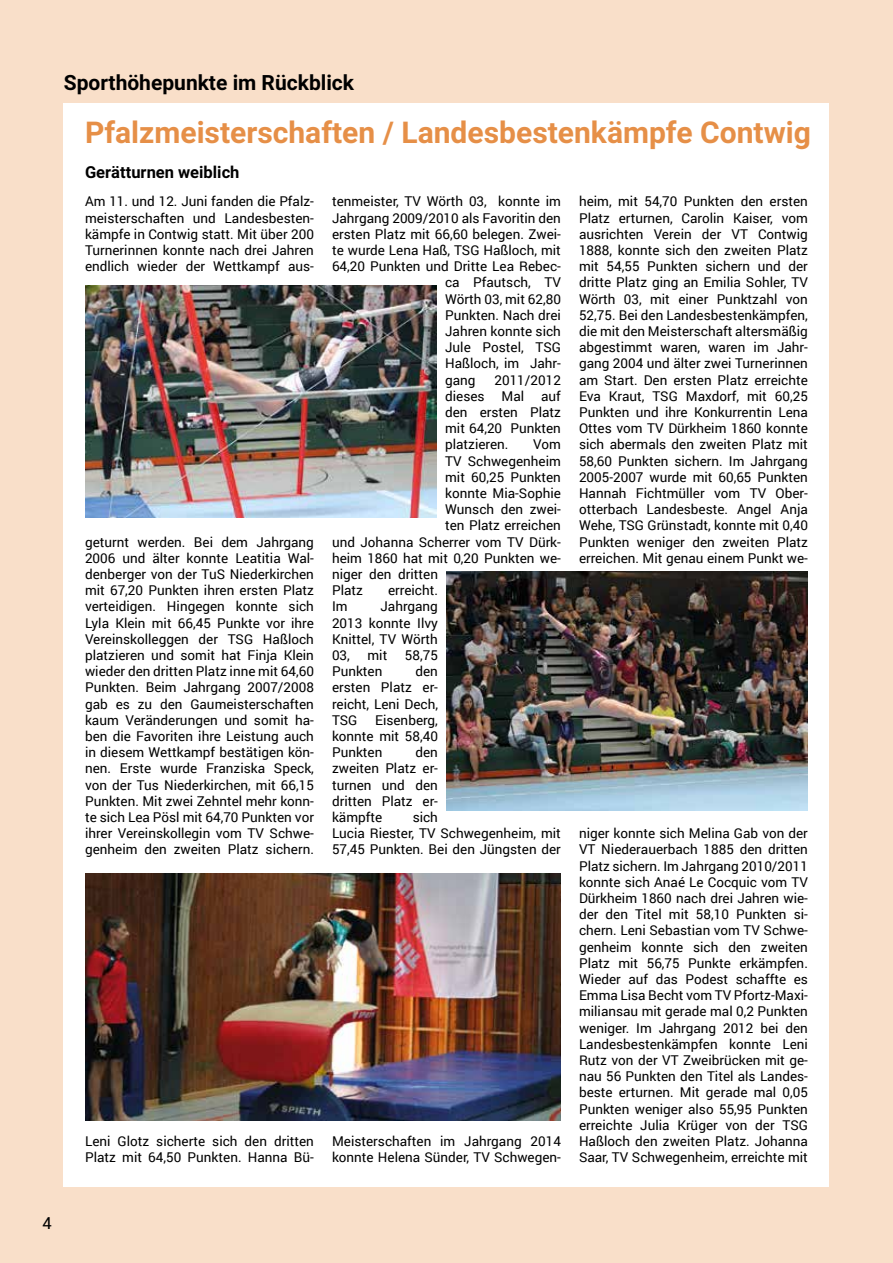
<style>
.page{position:relative;width:893px;height:1263px;background:#f9dfc9}
.page>*{position:absolute;margin:0;border:0;box-sizing:border-box;transform-origin:0 0}
.t1{font:700 30px "Roboto";color:#e68f47}
.t2{font:700 21px "Roboto";color:#000}
.t3{font:700 16.5px "Roboto";color:#000}
.t4{font:16.5px "Roboto";color:#000}
.t5{font:13.5px/16.2px "Roboto";color:#000;text-align:justify}
</style>
<div class="page">
<div style="left:64px;top:103px;width:765px;height:1083px;background:#fff"></div>
<img style="left:85px;top:285px;width:352px;height:232px">
<img style="left:85px;top:874px;width:476px;height:246px">
<img style="left:446px;top:572px;width:362px;height:238px">
<h2 class="t2" style="left:64px;top:68px;width:292px">Sporthöhepunkte im Rückblick</h2>
<h1 class="t1" style="left:85px;top:111px;width:727px">Pfalzmeisterschaften / Landesbestenkämpfe Contwig</h1>
<p class="t3" style="left:85px;top:161px;width:156px">Gerätturnen weiblich</p>
<p class="t5" style="left:85px;top:193px;width:230px">Am 11. und 12. Juni fanden die Pfalz&shy;meisterschaften und Landesbesten&shy;kämpfe in Contwig statt. Mit über 200<br>Turnerinnen konnte nach drei Jahren endlich wieder der Wettkampf aus-</p>
<p class="t5" style="left:85px;top:533px;width:230px">geturnt werden. Bei dem Jahrgang 2006 und älter konnte Leatitia Wal&shy;denberger von der TuS Niederkirchen mit 67,20 Punkten ihren ersten Platz verteidigen. Hingegen konnte sich Lyla Klein mit 66,45 Punkte vor ihre Vereinskolleggen der TSG Haßloch platzieren und somit hat Finja Klein wieder den dritten Platz inne mit 64,60<br>Punkten. Beim Jahrgang 2007/2008 gab es zu den Gaumeisterschaften kaum Veränderungen und somit ha&shy;ben die Favoriten ihre Leistung auch in diesem Wettkampf bestätigen kön&shy;nen. Erste wurde Franziska Speck, von der Tus Niederkirchen, mit 66,15<br>Punkten. Mit zwei Zehntel mehr konn&shy;te sich Lea Pösl mit 64,70 Punkten vor ihrer Vereinskollegin vom TV Schwe&shy;genheim den zweiten Platz sichern.</p>
<p class="t5" style="left:85px;top:1133px;width:230px">Leni Glotz sicherte sich den dritten<br>Platz mit 64,50 Punkten. Hanna Bü-</p>
<p class="t5" style="left:332px;top:193px;width:230px">tenmeister, TV Wörth 03, konnte im</p>
<p class="t5" style="left:332px;top:209px;width:230px">Jahrgang 2009/2010 als Favoritin den</p>
<p class="t5" style="left:332px;top:225px;width:230px">ersten Platz mit 66,60 belegen. Zwei-</p>
<p class="t5" style="left:332px;top:242px;width:230px">te wurde Lena Haß, TSG Haßloch, mit</p>
<p class="t5" style="left:332px;top:258px;width:230px">64,20 Punkten und Dritte Lea Rebec-</p>
<p class="t5" style="left:445px;top:274px;width:117px">ca Pfautsch, TV</p>
<p class="t5" style="left:445px;top:290px;width:117px">Wörth 03, mit 62,80</p>
<p class="t5" style="left:445px;top:306px;width:117px">Punkten. Nach drei</p>
<p class="t5" style="left:445px;top:323px;width:117px">Jahren konnte sich</p>
<p class="t5" style="left:445px;top:339px;width:117px">Jule Postel, TSG</p>
<p class="t5" style="left:445px;top:355px;width:117px">Haßloch, im Jahr-</p>
<p class="t5" style="left:445px;top:371px;width:32px">gang</p>
<p class="t5" style="left:494px;top:371px;width:68px">2011/2012</p>
<p class="t5" style="left:445px;top:387px;width:41px">dieses</p>
<p class="t5" style="left:502px;top:387px;width:24px">Mal</p>
<p class="t5" style="left:445px;top:387px;width:117px;text-indent:96px">auf den ersten Platz mit 64,20 Punkten platzieren.</p>
<p class="t5" style="left:533px;top:436px;width:29px">Vom</p>
<p class="t5" style="left:445px;top:452px;width:117px">TV Schwegenheim</p>
<p class="t5" style="left:445px;top:468px;width:117px">mit 60,25 Punkten</p>
<p class="t5" style="left:445px;top:485px;width:117px">konnte Mia-Sophie</p>
<p class="t5" style="left:445px;top:501px;width:117px">Wunsch den zwei-</p>
<p class="t5" style="left:445px;top:517px;width:117px">ten Platz erreichen</p>
<p class="t5" style="left:332px;top:533px;width:230px">und Johanna Scherrer vom TV Dürk-</p>
<p class="t5" style="left:332px;top:549px;width:230px">heim 1860 hat mit 0,20 Punkten we-</p>
<p class="t5" style="left:332px;top:566px;width:107px">niger den dritten</p>
<p class="t5" style="left:332px;top:582px;width:32px">Platz</p>
<p class="t5" style="left:388px;top:582px;width:51px">erreicht.</p>
<p class="t5" style="left:332px;top:598px;width:17px">Im</p>
<p class="t5" style="left:332px;top:598px;width:107px;text-indent:48px">Jahrgang 2013 konnte Ilvy Knittel, TV Wörth 03,</p>
<p class="t5" style="left:367px;top:647px;width:21px">mit</p>
<p class="t5" style="left:405px;top:647px;width:35px">58,75</p>
<p class="t5" style="left:332px;top:663px;width:52px">Punkten</p>
<p class="t5" style="left:332px;top:663px;width:107px;text-indent:83px">den ersten Platz er&shy;reicht, Leni Dech, TSG</p>
<p class="t5" style="left:332px;top:711px;width:107px;text-indent:43px">Eisenberg, konnte mit 58,40<br>Punkten</p>
<p class="t5" style="left:332px;top:744px;width:107px;text-indent:83px">den zweiten Platz er&shy;turnen und den dritten Platz er&shy;kämpfte</p>
<p class="t5" style="left:332px;top:809px;width:230px;text-align:left;text-indent:81px">sich<br>Lucia Riester, TV Schwegenheim, mit<br>57,45 Punkten. Bei den Jüngsten der</p>
<p class="t5" style="left:332px;top:1133px;width:230px">Meisterschaften im Jahrgang 2014 konnte Helena Sünder, TV Schwegen-</p>
<p class="t5" style="left:579px;top:193px;width:230px">heim, mit 54,70 Punkten den ersten Platz erturnen, Carolin Kaiser, vom ausrichten Verein der VT Contwig 1888, konnte sich den zweiten Platz mit 54,55 Punkten sichern und der dritte Platz ging an Emilia Sohler, TV Wörth 03, mit einer Punktzahl von 52,75. Bei den Landesbestenkämpfen, die mit den Meisterschaft altersmäßig abgestimmt waren, waren im Jahr&shy;gang 2004 und älter zwei Turnerinnen am Start. Den ersten Platz erreichte Eva Kraut, TSG Maxdorf, mit 60,25<br>Punkten und ihre Konkurrentin Lena Ottes vom TV Dürkheim 1860 konnte sich abermals den zweiten Platz mit 58,60 Punkten sichern. Im Jahrgang 2005-2007 wurde mit 60,65 Punkten Hannah Fichtmüller vom TV Ober&shy;otterbach Landesbeste. Angel Anja Wehe, TSG Grünstadt, konnte mit 0,40<br>Punkten weniger den zweiten Platz erreichen. Mit genau einem Punkt we-</p>
<p class="t5" style="left:579px;top:825px;width:230px">niger konnte sich Melina Gab von der VT Niederauerbach 1885 den dritten Platz sichern. Im Jahrgang 2010/2011 konnte sich Anaé Le Cocquic vom TV Dürkheim 1860 nach drei Jahren wie&shy;der den Titel mit 58,10 Punkten si&shy;chern. Leni Sebastian vom TV Schwe&shy;genheim konnte sich den zweiten Platz mit 56,75 Punkte erkämpfen.<br>Wieder auf das Podest schaffte es Emma Lisa Becht vom TV Pfortz-Maxi&shy;miliansau mit gerade mal 0,2 Punkten weniger. Im Jahrgang 2012 bei den Landesbestenkämpfen konnte Leni Rutz von der VT Zweibrücken mit ge&shy;nau 56 Punkten den Titel als Landes&shy;beste erturnen. Mit gerade mal 0,05<br>Punkten weniger also 55,95 Punkten erreichte Julia Krüger von der TSG Haßloch den zweiten Platz. Johanna Saar, TV Schwegenheim, erreichte mit</p>
<p class="t4" style="left:43px;top:1212px;width:11px">4</p>
</div>
